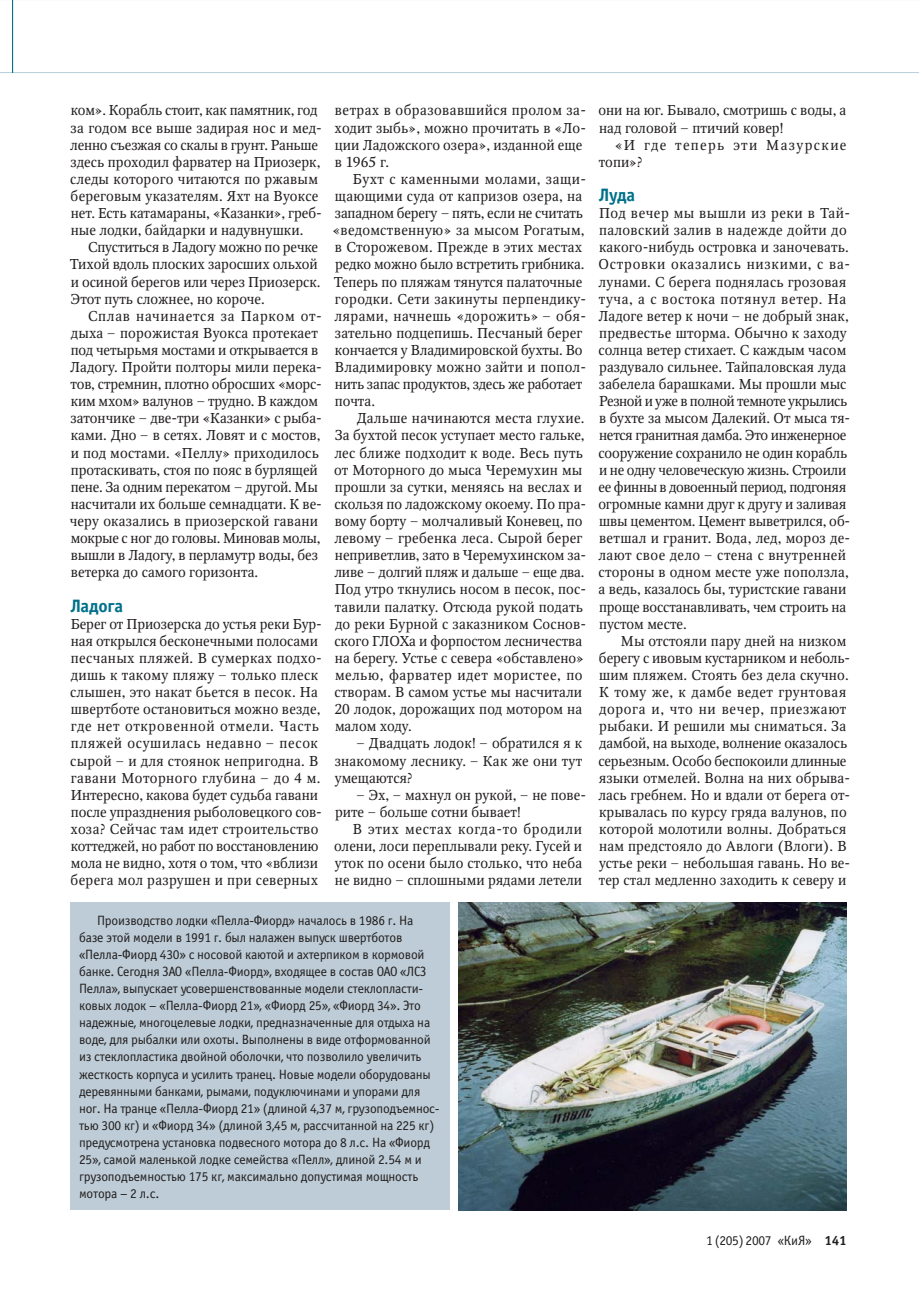
<style>
.page{position:relative;width:919px;height:1289px;background:#fff}
.page>*{position:absolute;margin:0;border:0;box-sizing:border-box;transform-origin:0 0}
.t1{font:700 18px "Officina Sans C";letter-spacing:-.02em;color:#00708a}
.t2{font:14.25px/17.1px "Octava C";color:#231f20}
.t3{font:14.25px/17.1px "Octava C";letter-spacing:.095em;color:#231f20}
.t4{font:13.5px/17.1px "Officina Sans C";letter-spacing:-.015em;color:#231f20}
.s1{font-weight:700}
</style>
<div class="page">
<div style="left:71px;top:902px;width:379px;height:308px;background:#bdccd6"></div>
<img style="left:458px;top:902px;width:388px;height:308px">
<svg style="left:0;top:0;width:13px;height:73px"></svg>
<svg style="left:13px;top:0;width:905px;height:73px"></svg>
<p class="t2" style="left:70px;top:103px;width:253px">ком». Корабль стоит, как памятник, год за годом все выше задирая нос и мед&shy;ленно съезжая со скалы в грунт. Раньше здесь проходил фарватер на Приозерк, следы которого читаются по ржавым береговым указателям. Яхт на Вуоксе нет. Есть катамараны, «Казанки», греб&shy;ные лодки, байдарки и надувнушки.</p>
<p class="t2" style="left:70px;top:240px;width:252px;text-indent:18px">Спуститься в Ладогу можно по речке Тихой вдоль плоских заросших ольхой и осиной берегов или через Приозерск.<br>Этот путь сложнее, но короче.</p>
<p class="t2" style="left:70px;top:309px;width:254px;text-indent:18px">Сплав начинается за Парком от&shy;дыха – порожистая Вуокса протекает под четырьмя мостами и открывается в Ладогу. Пройти полторы мили перека&shy;тов, стремнин, плотно обросших «морс&shy;ким мхом» валунов – трудно. В каждом затончике – две-три «Казанки» с рыба&shy;ками. Дно – в сетях. Ловят и с мостов, и под мостами. «Пеллу» приходилось протаскивать, стоя по пояс в бурлящей пене. За одним перекатом – другой. Мы насчитали их больше семнадцати. К ве&shy;черу оказались в приозерской гавани мокрые с ног до головы. Миновав молы, вышли в Ладогу, в перламутр воды, без ветерка до самого горизонта.</p>
<p class="t1" style="left:71px;top:599px;width:54px">Ладога</p>
<p class="t2" style="left:70px;top:616px;width:253px">Берег от Приозерска до устья реки Бур&shy;ная открылся бесконечными полосами песчаных пляжей. В сумерках подхо&shy;дишь к такому пляжу – только плеск слышен, это накат бьется в песок. На швертботе остановиться можно везде, где нет откровенной отмели. Часть пляжей осушилась недавно – песок сырой – и для стоянок непригодна. В гавани Моторного глубина – до 4 м.<br>Интересно, какова будет судьба гавани после упразднения рыболовецкого сов&shy;хоза? Сейчас там идет строительство коттеджей, но работ по восстановлению мола не видно, хотя о том, что «вблизи берега мол разрушен и при северных</p>
<p class="t2" style="left:334px;top:103px;width:253px">ветрах в образовавшийся пролом за&shy;ходит зыбь», можно прочитать в «Ло&shy;ции Ладожского озера», изданной еще в 1965 г.</p>
<p class="t2" style="left:332px;top:172px;width:255px;text-indent:20px">Бухт с каменными молами, защи&shy;щающими суда от капризов озера, на западном берегу – пять, если не считать «ведомственную» за мысом Рогатым, в Сторожевом. Прежде в этих местах редко можно было встретить грибника.<br>Теперь по пляжам тянутся палаточные городки. Сети закинуты перпендику&shy;лярами, начнешь «дорожить» – обя&shy;зательно подцепишь. Песчаный берег кончается у Владимировской бухты. Во Владимировку можно зайти и попол&shy;нить запас продуктов, здесь же работает почта.</p>
<p class="t2" style="left:334px;top:411px;width:253px;text-indent:23px">Дальше начинаются места глухие.<br>За бухтой песок уступает место гальке, лес ближе подходит к воде. Весь путь от Моторного до мыса Черемухин мы прошли за сутки, меняясь на веслах и скользя по ладожскому окоему. По пра&shy;вому борту – молчаливый Коневец, по левому – гребенка леса. Сырой берег неприветлив, зато в Черемухинском за&shy;ливе – долгий пляж и дальше – еще два.<br>Под утро ткнулись носом в песок, пос&shy;тавили палатку. Отсюда рукой подать до реки Бурной с заказником Соснов&shy;ского ГЛОХа и форпостом лесничества на берегу. Устье с севера «обставлено» мелью, фарватер идет мористее, по створам. В самом устье мы насчитали 20 лодок, дорожащих под мотором на малом ходу.</p>
<p class="t2" style="left:335px;top:736px;width:249px;text-align:justify;text-indent:21px">– Двадцать лодок! – обратился я к знакомому леснику. – Как же они тут умещаются?</p>
<p class="t2" style="left:335px;top:787px;width:252px;text-indent:21px">– Эх, – махнул он рукой, – не пове&shy;рите – больше сотни бывает!</p>
<p class="t2" style="left:334px;top:822px;width:249px;text-align:justify;text-indent:19px">В этих местах когда-то бродили олени, лоси переплывали реку. Гусей и уток по осени было столько, что неба не видно – сплошными рядами летели</p>
<p class="t4" style="left:79px;top:912px;width:362px;text-indent:18px">Производство лодки «Пелла-Фиорд» началось в 1986 г. На базе этой модели в 1991 г. был налажен выпуск швертботов «Пелла-Фиорд 430» с носовой каютой и ахтерпиком в кормовой банке. Сегодня ЗАО «Пелла-Фиорд», входящее в состав ОАО «ЛСЗ Пелла», выпускает усовершенствованные модели стеклопласти&shy;ковых лодок – «Пелла-Фиорд 21», «Фиорд 25», «Фиорд 34». Это надежные, многоцелевые лодки, предназначенные для отдыха на воде, для рыбалки или охоты. Выполнены в виде отформованной из стеклопластика двойной оболочки, что позволило увеличить жесткость корпуса и усилить транец. Новые модели оборудованы деревянными банками, рымами, подуключинами и упорами для ног. На транце «Пелла-Фиорд 21» (длиной 4,37 м, грузоподъемнос&shy;тью 300 кг) и «Фиорд 34» (длиной 3,45 м, рассчитанной на 225 кг) предусмотрена установка подвесного мотора до 8 л.с. На «Фиорд 25», самой маленькой лодке семейства «Пелл», длиной 2.54 м и грузоподъемностью 175 кг, максимально допустимая мощность мотора – 2 л.с.</p>
<p class="t2" style="left:598px;top:103px;width:249px">они на юг. Бывало, смотришь с воды, а над головой – птичий ковер!</p>
<p class="t3" style="left:599px;top:138px;width:249px;text-indent:16px">«И где теперь эти Мазурские топи»?</p>
<p class="t1" style="left:599px;top:188px;width:38px">Луда</p>
<p class="t2" style="left:598px;top:206px;width:253px">Под вечер мы вышли из реки в Тай&shy;паловский залив в надежде дойти до какого-нибудь островка и заночевать.<br>Островки оказались низкими, с ва&shy;лунами. С берега поднялась грозовая туча, а с востока потянул ветер. На Ладоге ветер к ночи – не добрый знак, предвестье шторма. Обычно к заходу солнца ветер стихает. С каждым часом раздувало сильнее. Тайпаловская луда забелела барашками. Мы прошли мыс Резной и уже в полной темноте укрылись в бухте за мысом Далекий. От мыса тя&shy;нется гранитная дамба. Это инженерное сооружение сохранило не один корабль и не одну человеческую жизнь. Строили ее финны в довоенный период, подгоняя огромные камни друг к другу и заливая швы цементом. Цемент выветрился, об&shy;ветшал и гранит. Вода, лед, мороз де&shy;лают свое дело – стена с внутренней стороны в одном месте уже поползла, а ведь, казалось бы, туристские гавани проще восстанавливать, чем строить на пустом месте.</p>
<p class="t2" style="left:598px;top:633px;width:253px;text-indent:22px">Мы отстояли пару дней на низком берегу с ивовым кустарником и неболь&shy;шим пляжем. Стоять без дела скучно.<br>К тому же, к дамбе ведет грунтовая дорога и, что ни вечер, приезжают рыбаки. И решили мы сниматься. За дамбой, на выходе, волнение оказалось серьезным. Особо беспокоили длинные языки отмелей. Волна на них обрыва&shy;лась гребнем. Но и вдали от берега от&shy;крывалась по курсу гряда валунов, по которой молотили волны. Добраться нам предстояло до Авлоги (Влоги). В устье реки – небольшая гавань. Но ве&shy;тер стал медленно заходить к северу и</p>
<p class="t4" style="left:706px;top:1232px;width:142px">1 (205) 2007 «КиЯ» <span class="s1">141</span></p>
</div>
